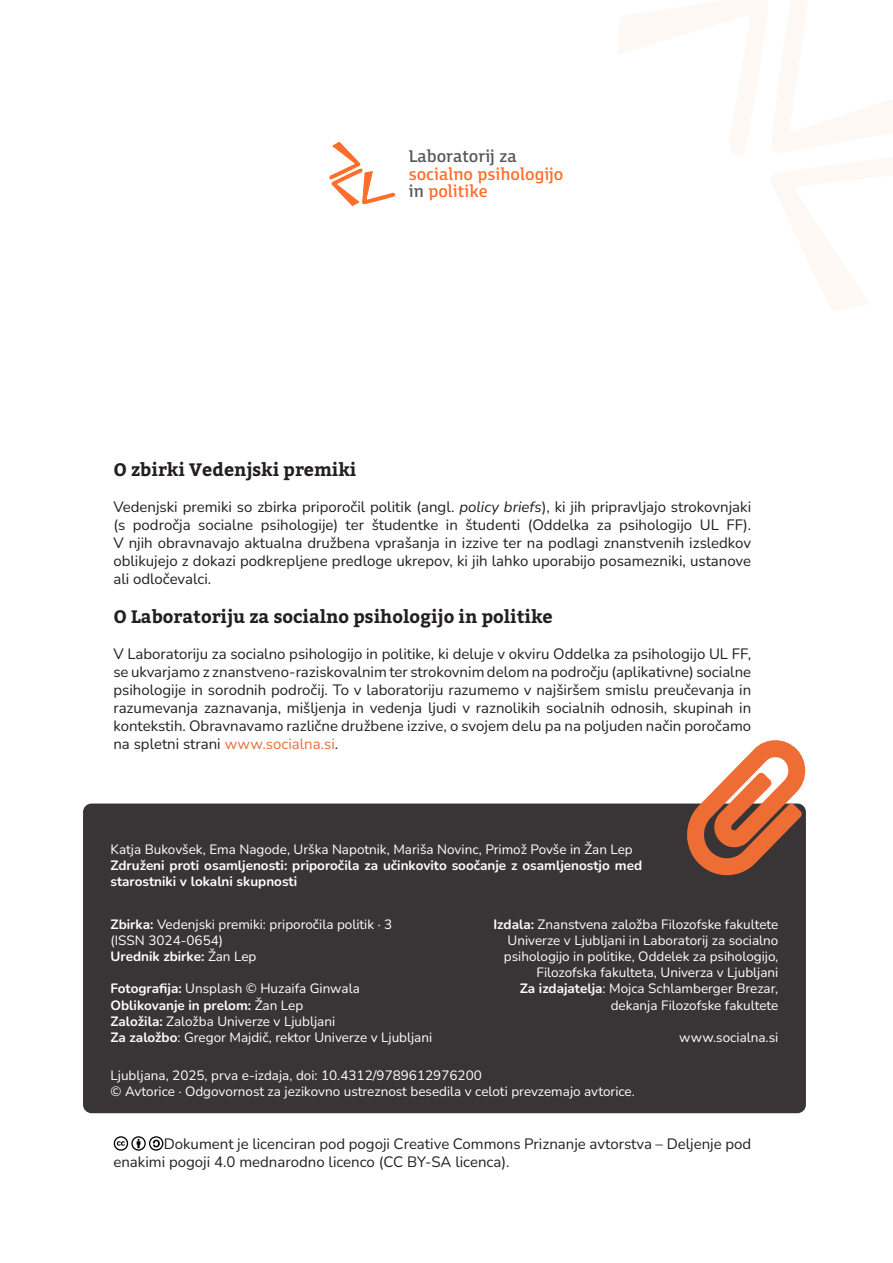
<style>
.page{position:relative;width:893px;height:1263px;background:#fff}
.page>*{position:absolute;margin:0;border:0;box-sizing:border-box;transform-origin:0 0}
.Naslov_3{font:700 18px "Bitter";color:#231f20}
.t1{font:17.4px/17.2px "Enra Semi Var Roman";color:#ff6d2b}
.t2{font:17.4px "Enra Semi Var Roman";color:#58595b}
.BrezZamika{font:15px/18px "Nunito";color:#231f20;text-align:justify}
.BrezZamika-2{font:13.5px/16.2px "Nunito";color:#fff}
.Besedilo{font:13.5px/16.2px "Nunito";color:#fff;text-align:right}
.BrezZamika-3{font:700 13.5px/16.2px "Nunito";color:#fff}
.s1{color:#58595b}
.s2{font-style:italic}
.s3{color:#ed6d34}
.s4{font-weight:700}
.s5{font-weight:400}
</style>
<div class="page">
<svg style="left:329px;top:142px;width:66px;height:64px"></svg>
<svg style="left:114px;top:1136px;width:49px;height:15px"></svg>
<div style="left:83px;top:803px;width:723px;height:310px;background:#393536;border-radius:9px"></div>
<svg style="left:683px;top:803px;width:123px;height:76px"></svg>
<p class="t2" style="left:409px;top:143px;width:109px">Laboratorij za</p>
<p class="t1" style="left:409px;top:164px;width:156px">socialno psihologijo <span class="s1">in</span> politike</p>
<p class="Naslov_3" style="left:113px;top:457px;width:245px">O zbirki Vedenjski premiki</p>
<p class="BrezZamika" style="left:113px;top:497px;width:639px">Vedenjski premiki so zbirka priporočil politik (angl. <span class="s2">policy briefs</span>), ki jih pripravljajo strokovnjaki (s področja socialne psihologije) ter študentke in študenti (Oddelka za psihologijo UL FF).<br>V njih obravnavajo aktualna družbena vprašanja in izzive ter na podlagi znanstvenih izsledkov oblikujejo z dokazi podkrepljene predloge ukrepov, ki jih lahko uporabijo posamezniki, ustanove ali odločevalci.</p>
<p class="Naslov_3" style="left:113px;top:605px;width:441px">O Laboratoriju za socialno psihologijo in politike</p>
<p class="BrezZamika" style="left:113px;top:644px;width:639px">V Laboratoriju za socialno psihologijo in politike, ki deluje v okviru Oddelka za psihologijo UL FF, se ukvarjamo z znanstveno-raziskovalnim ter strokovnim delom na področju (aplikativne) socialne psihologije in sorodnih področij. To v laboratoriju razumemo v najširšem smislu preučevanja in razumevanja zaznavanja, mišljenja in vedenja ljudi v raznolikih socialnih odnosih, skupinah in kontekstih. Obravnavamo različne družbene izzive, o svojem delu pa na poljuden način poročamo na spletni strani <span class="s3">www.socialna.si</span>.</p>
<p class="BrezZamika-2" style="left:111px;top:841px;width:524px">Katja Bukovšek, Ema Nagode, Urška Napotnik, Mariša Novinc, Primož Povše in Žan Lep</p>
<p class="BrezZamika-3" style="left:111px;top:857px;width:533px">Združeni proti osamljenosti: priporočila za učinkovito soočanje z osamljenostjo med starostniki v lokalni skupnosti</p>
<p class="BrezZamika-2" style="left:111px;top:915px;width:283px"><span class="s4">Zbirka:</span> Vedenjski premiki: priporočila politik · 3 (ISSN 3024-0654)</p>
<p class="BrezZamika-3" style="left:111px;top:947px;width:147px">Urednik zbirke: <span class="s5">Žan Lep</span></p>
<p class="BrezZamika-2" style="left:111px;top:980px;width:251px"><span class="s4">Fotografija:</span> Unsplash © Huzaifa Ginwala</p>
<p class="BrezZamika-3" style="left:111px;top:996px;width:194px">Oblikovanje in prelom: <span class="s5">Žan Lep</span></p>
<p class="BrezZamika-2" style="left:111px;top:1012px;width:226px"><span class="s4">Založila:</span> Založba Univerze v Ljubljani</p>
<p class="BrezZamika-2" style="left:111px;top:1029px;width:323px"><span class="s4">Za založbo</span>: Gregor Majdič, rektor Univerze v Ljubljani</p>
<p class="Besedilo" style="left:493px;top:915px;width:286px"><span class="s4">Izdala:</span> Znanstvena založba Filozofske fakultete Univerze v Ljubljani in Laboratorij za socialno psihologijo in politike, Oddelek za psihologijo, Filozofska fakulteta, Univerza v Ljubljani</p>
<p class="Besedilo" style="left:520px;top:980px;width:260px"><span class="s4">Za izdajatelja</span>: Mojca Schlamberger Brezar, dekanja Filozofske fakultete</p>
<p class="Besedilo" style="left:679px;top:1029px;width:101px">www.socialna.si</p>
<p class="BrezZamika-2" style="left:111px;top:1067px;width:373px">Ljubljana, 2025, prva e-izdaja, doi: 10.4312/9789612976200</p>
<p class="BrezZamika-2" style="left:111px;top:1083px;width:526px">© Avtorice · Odgovornost za jezikovno ustreznost besedila v celoti prevzemajo avtorice.</p>
<p class="BrezZamika" style="left:113px;top:1134px;width:639px;text-indent:50px">Dokument je licenciran pod pogoji Creative Commons Priznanje avtorstva – Deljenje pod enakimi pogoji 4.0 mednarodno licenco (CC BY-SA licenca).</p>
</div>
